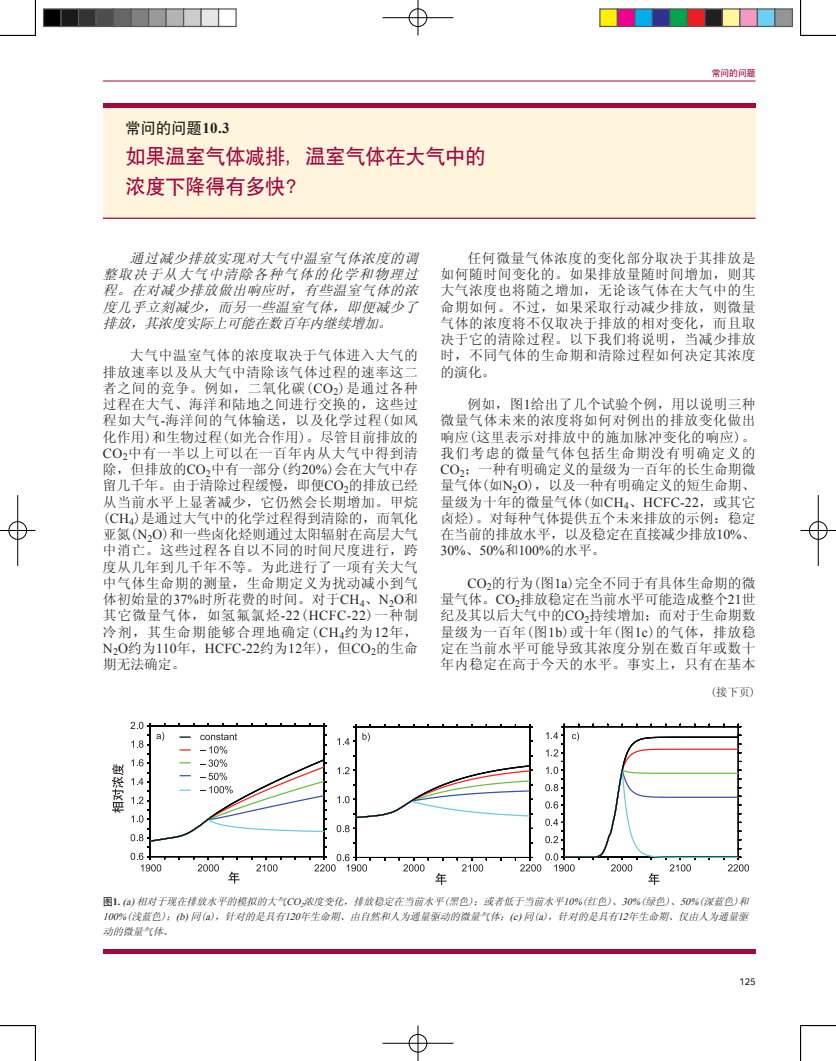
<style>
.page{position:relative;width:836px;height:1061px;background:#fff}
.page>*{position:absolute;margin:0;border:0;box-sizing:border-box;transform-origin:0 0}
.t1{font:20px/29.8px "SIL Hei Med Jian";color:#a20841}
.t2{font:15px "SIL Hei Med Jian";letter-spacing:.025em;color:#231f20}
.t3{font:13.75px/16.2px "Sim Sun";letter-spacing:.045em;color:#231f20;text-align:justify}
.t4{font:italic 13.75px/16.2px "Sim Sun";color:#231f20;text-align:justify}
.t5{font:13.75px "Times New Roman";letter-spacing:.01em;color:#231f20}
.t6{font:11.25px "Sim Sun";color:#231f20}
.t7{font:italic 10px/15px "Sim Sun";color:#231f20;text-align:justify}
.t8{font:10px "SIL Hei Med Jian";color:#231f20}
.t9{font:8.75px "SIL Hei Med Jian";color:#a20841}
.s1{font-family:"Times New Roman";font-weight:700}
.s2{font-family:"Times New Roman"}
.s3{font-family:"Sim Sun"}
.s4{font-family:"SIL Hei Med Jian";font-style:normal}
.s5{font-family:"Times New Roman";font-weight:700;font-style:normal}
</style>
<div class="page">
<hr style="left:103px;top:81px;width:652px;height:1px;background:#a20841">
<div style="left:103px;top:107px;width:652px;height:110px;background:#fef5dc"></div>
<hr style="left:103px;top:103px;width:652px;height:4px;background:#a20841">
<hr style="left:103px;top:218px;width:652px;height:1px;background:#a20841">
<hr style="left:103px;top:949px;width:652px;height:4px;background:#a20841">
<svg style="left:130px;top:722px;width:619px;height:163px"></svg>
<svg style="left:112px;top:764px;width:12px;height:49px"></svg>
<hr style="left:0;top:35px;width:35px;height:1px;background:#000">
<hr style="left:800px;top:35px;width:36px;height:1px;background:#000">
<hr style="left:0;top:1025px;width:35px;height:1px;background:#000">
<hr style="left:800px;top:1025px;width:36px;height:1px;background:#000">
<hr style="left:35px;top:0;width:1px;height:35px;background:#000">
<hr style="left:35px;top:1025px;width:1px;height:36px;background:#000">
<hr style="left:800px;top:0;width:1px;height:35px;background:#000">
<hr style="left:800px;top:1025px;width:1px;height:36px;background:#000">
<div style="left:408px;top:8px;width:20px;height:19px;border:2px solid #fff;border-radius:50%"></div>
<hr style="left:382px;top:17px;width:71px;height:2px;background:#fff">
<hr style="left:417px;top:0;width:2px;height:35px;background:#fff">
<div style="left:409px;top:9px;width:18px;height:18px;border:1px solid #000;border-radius:50%"></div>
<hr style="left:382px;top:18px;width:71px;height:1px;background:#000">
<hr style="left:418px;top:0;width:1px;height:35px;background:#000">
<div style="left:408px;top:1033px;width:20px;height:20px;border:2px solid #fff;border-radius:50%"></div>
<hr style="left:382px;top:1042px;width:71px;height:2px;background:#fff">
<hr style="left:417px;top:1025px;width:2px;height:36px;background:#fff">
<div style="left:409px;top:1034px;width:18px;height:18px;border:1px solid #000;border-radius:50%"></div>
<hr style="left:382px;top:1043px;width:71px;height:1px;background:#000">
<hr style="left:418px;top:1025px;width:1px;height:36px;background:#000">
<div style="left:8px;top:521px;width:19px;height:19px;border:2px solid #fff;border-radius:50%"></div>
<hr style="left:17px;top:495px;width:2px;height:71px;background:#fff">
<div style="left:9px;top:521px;width:18px;height:18px;border:1px solid #000;border-radius:50%"></div>
<hr style="left:0;top:530px;width:35px;height:1px;background:#000">
<hr style="left:18px;top:495px;width:1px;height:71px;background:#000">
<div style="left:808px;top:521px;width:20px;height:19px;border:2px solid #fff;border-radius:50%"></div>
<hr style="left:817px;top:495px;width:2px;height:71px;background:#fff">
<div style="left:809px;top:521px;width:18px;height:18px;border:1px solid #000;border-radius:50%"></div>
<hr style="left:800px;top:530px;width:36px;height:1px;background:#000">
<hr style="left:818px;top:495px;width:1px;height:71px;background:#000">
<div style="left:44px;top:9px;width:17px;height:17px;background:#000"></div>
<div style="left:43px;top:8px;width:19px;height:19px;border:1px solid #595959"></div>
<div style="left:61px;top:9px;width:18px;height:17px;background:#1a1a1a"></div>
<div style="left:60px;top:8px;width:19px;height:19px;border:1px solid #595959"></div>
<div style="left:79px;top:9px;width:17px;height:17px;background:#333"></div>
<div style="left:78px;top:8px;width:19px;height:19px;border:1px solid #595959"></div>
<div style="left:96px;top:9px;width:18px;height:17px;background:#4d4d4d"></div>
<div style="left:95px;top:8px;width:19px;height:19px;border:1px solid #595959"></div>
<div style="left:114px;top:9px;width:17px;height:17px;background:#666"></div>
<div style="left:113px;top:8px;width:19px;height:19px;border:1px solid #595959"></div>
<div style="left:131px;top:9px;width:18px;height:17px;background:#808080"></div>
<div style="left:130px;top:8px;width:19px;height:19px;border:1px solid #595959"></div>
<div style="left:149px;top:9px;width:17px;height:17px;background:#999"></div>
<div style="left:148px;top:8px;width:19px;height:19px;border:1px solid #595959"></div>
<div style="left:166px;top:9px;width:18px;height:17px;background:#b3b3b3"></div>
<div style="left:165px;top:8px;width:19px;height:19px;border:1px solid #595959"></div>
<div style="left:184px;top:9px;width:17px;height:17px;background:#ccc"></div>
<div style="left:183px;top:8px;width:19px;height:19px;border:1px solid #595959"></div>
<div style="left:201px;top:9px;width:18px;height:17px;background:#e6e6e6"></div>
<div style="left:200px;top:8px;width:19px;height:19px;border:1px solid #595959"></div>
<div style="left:218px;top:8px;width:19px;height:19px;border:1px solid #595959"></div>
<div style="left:600px;top:9px;width:17px;height:17px;background:#fff101"></div>
<div style="left:599px;top:8px;width:19px;height:19px;border:1px solid #595959"></div>
<div style="left:617px;top:9px;width:18px;height:17px;background:#ed028c"></div>
<div style="left:617px;top:8px;width:18px;height:19px;border:1px solid #595959"></div>
<div style="left:635px;top:9px;width:17px;height:17px;background:#00aeef"></div>
<div style="left:634px;top:8px;width:19px;height:19px;border:1px solid #595959"></div>
<div style="left:652px;top:9px;width:18px;height:17px;background:#2e3092"></div>
<div style="left:652px;top:8px;width:18px;height:19px;border:1px solid #595959"></div>
<div style="left:670px;top:9px;width:17px;height:17px;background:#00a54f"></div>
<div style="left:669px;top:8px;width:19px;height:19px;border:1px solid #595959"></div>
<div style="left:687px;top:9px;width:18px;height:17px;background:#ee1d23"></div>
<div style="left:687px;top:8px;width:18px;height:19px;border:1px solid #595959"></div>
<div style="left:705px;top:9px;width:17px;height:17px;background:#231f20"></div>
<div style="left:704px;top:8px;width:19px;height:19px;border:1px solid #595959"></div>
<div style="left:722px;top:9px;width:18px;height:17px;background:#fff79a"></div>
<div style="left:722px;top:8px;width:18px;height:19px;border:1px solid #595959"></div>
<div style="left:740px;top:9px;width:17px;height:17px;background:#f499c2"></div>
<div style="left:739px;top:8px;width:19px;height:19px;border:1px solid #595959"></div>
<div style="left:757px;top:9px;width:18px;height:17px;background:#6bcff6"></div>
<div style="left:757px;top:8px;width:18px;height:19px;border:1px solid #595959"></div>
<div style="left:775px;top:9px;width:17px;height:17px;background:#939598"></div>
<div style="left:774px;top:8px;width:19px;height:19px;border:1px solid #595959"></div>
<p class="t2" style="left:125px;top:118px;width:106px">常问的问题<span class="s1">10.3</span></p>
<h1 class="t1" style="left:125px;top:140px;width:362px">如果温室气体减排，温室气体在大气中的浓度下降得有多快？</h1>
<p class="t9" style="left:712px;top:68px;width:45px">常问的问题</p>
<p class="t4" style="left:103px;top:250px;width:320px;text-indent:27px">通过减少排放实现对大气中温室气体浓度的调整取决于从大气中清除各种气体的化学和物理过程。在对减少排放做出响应时，有些温室气体的浓度几乎立刻减少，而另一些温室气体，即便减少了排放，其浓度实际上可能在数百年内继续增加。</p>
<p class="t3" style="left:103px;top:347px;width:317px;text-indent:27px">大气中温室气体的浓度取决于气体进入大气的排放速率以及从大气中清除该气体过程的速率这二者之间的竞争。例如，二氧化碳(<span class="s2">CO</span><sub>2</sub>)是通过各种过程在大气、海洋和陆地之间进行交换的，这些过程如大气<span class="s2">-</span>海洋间的气体输送，以及化学过程(如风化作用)和生物过程(如光合作用)。尽管目前排放的<span class="s2">CO</span><sub>2</sub>中有一半以上可以在一百年内从大气中得到清除，但排放的<span class="s2">CO</span><sub>2</sub>中有一部分(约<span class="s2">20%</span>)会在大气中存留几千年。由于清除过程缓慢，即便<span class="s2">CO</span><sub>2</sub>的排放已经从当前水平上显著减少，它仍然会长期增加。甲烷(<span class="s2">CH</span><sub>4</sub>)是通过大气中的化学过程得到清除的，而氧化亚氮(<span class="s2">N</span><sub>2</sub><span class="s2">O</span>)和一些卤化烃则通过太阳辐射在高层大气中消亡。这些过程各自以不同的时间尺度进行，跨度从几年到几千年不等。为此进行了一项有关大气中气体生命期的测量，生命期定义为扰动减小到气体初始量的<span class="s2">37%</span>时所花费的时间。对于<span class="s2">CH</span><sub>4</sub>、<span class="s2">N</span><sub>2</sub><span class="s2">O</span>和其它微量气体，如氢氟氯烃<span class="s2">-22</span>(<span class="s2">HCFC-22</span>)一种制冷剂，其生命期能够合理地确定(<span class="s2">CH</span><sub>4</sub>约为<span class="s2">12</span>年，</p>
<p class="t5" style="left:103px;top:640px;width:316px">N<sub>2</sub>O<span class="s3">约为</span>110<span class="s3">年，</span>HCFC-22<span class="s3">约为</span>12<span class="s3">年)，但</span>CO<sub>2</sub><span class="s3">的生命</span></p>
<p class="t3" style="left:103px;top:656px;width:84px">期无法确定。</p>
<p class="t3" style="left:440px;top:250px;width:317px;text-indent:27px">任何微量气体浓度的变化部分取决于其排放是如何随时间变化的。如果排放量随时间增加，则其大气浓度也将随之增加，无论该气体在大气中的生命期如何。不过，如果采取行动减少排放，则微量气体的浓度将不仅取决于排放的相对变化，而且取决于它的清除过程。以下我们将说明，当减少排放时，不同气体的生命期和清除过程如何决定其浓度的演化。</p>
<p class="t3" style="left:440px;top:396px;width:317px;text-indent:27px">例如，图<span class="s2">1</span>给出了几个试验个例，用以说明三种微量气体未来的浓度将如何对例出的排放变化做出响应(这里表示对排放中的施加脉冲变化的响应)。我们考虑的微量气体包括生命期没有明确定义的<span class="s2">CO</span><sub>2</sub>；一种有明确定义的量级为一百年的长生命期微量气体(如<span class="s2">N</span><sub>2</sub><span class="s2">O</span>)，以及一种有明确定义的短生命期、量级为十年的微量气体(如<span class="s2">CH</span><sub>4</sub>、<span class="s2">HCFC-22</span>，或其它卤烃)。对每种气体提供五个未来排放的示例：稳定在当前的排放水平，以及稳定在直接减少排放<span class="s2">10%</span>、</p>
<p class="t5" style="left:440px;top:543px;width:166px">30%<span class="s3">、</span>50%<span class="s3">和</span>100%<span class="s3">的水平。</span></p>
<p class="t3" style="left:440px;top:575px;width:317px;text-indent:27px"><span class="s2">CO</span><sub>2</sub>的行为(图<span class="s2">1a</span>)完全不同于有具体生命期的微量气体。<span class="s2">CO</span><sub>2</sub>排放稳定在当前水平可能造成整个<span class="s2">21</span>世纪及其以后大气中的<span class="s2">CO</span><sub>2</sub>持续增加；而对于生命期数量级为一百年(图<span class="s2">1b</span>)或十年(图<span class="s2">1c</span>)的气体，排放稳定在当前水平可能导致其浓度分别在数百年或数十年内稳定在高于今天的水平。事实上，只有在基本</p>
<p class="t6" style="left:710px;top:687px;width:46px">(接下页)</p>
<p class="t7" style="left:103px;top:894px;width:650px"><span class="s4">图</span> <span class="s5">1 .</span> <span class="s2">(a)</span>相对于现在排放水平的模拟的大气<span class="s2">CO</span><sub>2</sub>浓度变化，排放稳定在当前水平(黑色)；或者低于当前水平<span class="s2">10%</span>(红色)、<span class="s2">30%</span>(绿色)、<span class="s2">50%</span>(深蓝色)和<span class="s2">100%</span>(浅蓝色)；<span class="s2">(b)</span>同(<span class="s2">a</span>)，针对的是具有<span class="s2">120</span>年生命期、由自然和人为通量驱动的微量气体；<span class="s2">(c)</span>同(<span class="s2">a</span>)，针对的是具有<span class="s2">12</span>年生命期、仅由人为通量驱动的微量气体。</p>
<p class="t8" style="left:739px;top:975px;width:18px">125</p>
</div>
